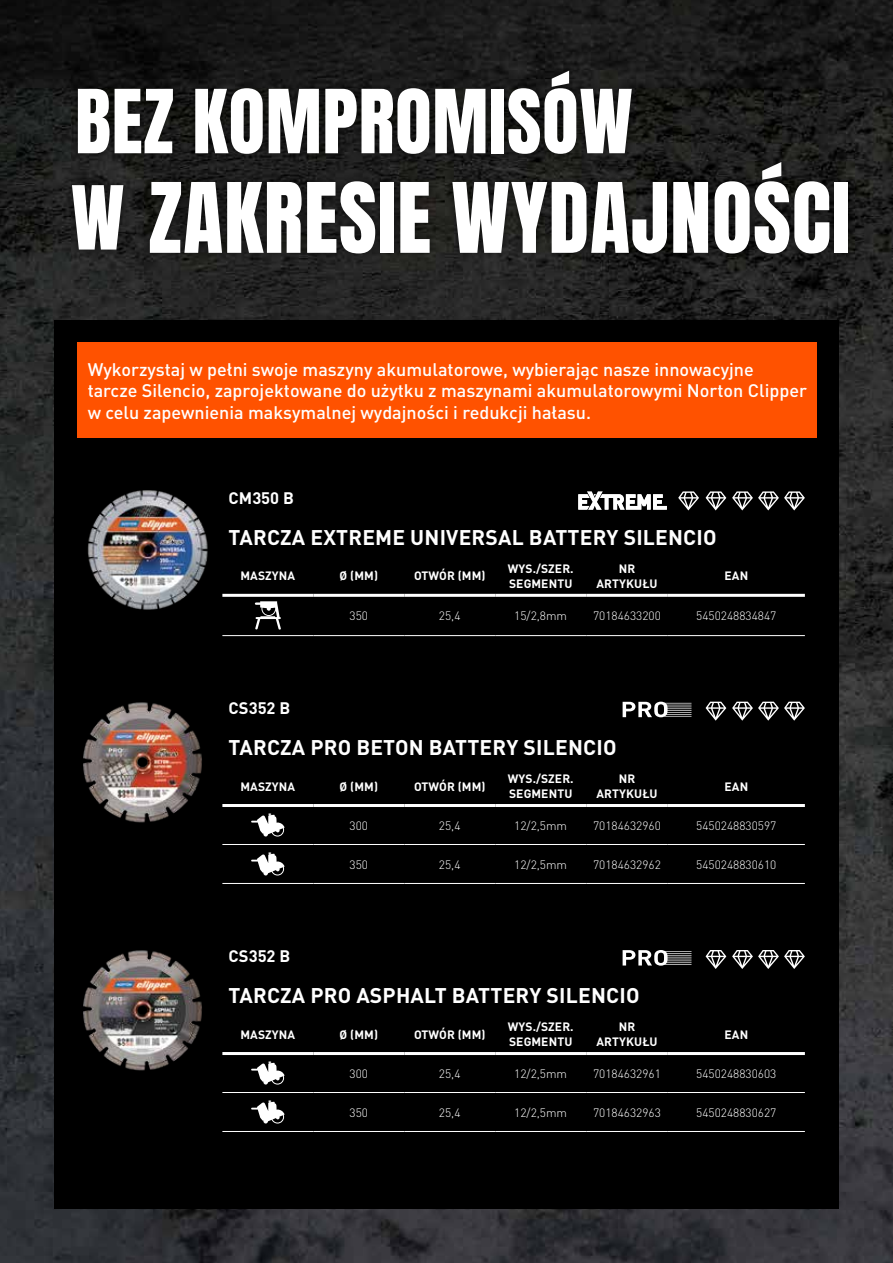
<style>
.page{position:relative;width:893px;height:1263px;background:#fff}
.page>*{position:absolute;margin:0;border:0;box-sizing:border-box;transform-origin:0 0}
.t1{font:82.5px "Anton";letter-spacing:.01em;color:#fff}
.t2{font:75px/96.3px "Anton";letter-spacing:.01em;color:#fff}
.t3{font:700 21px "DIN Pro";letter-spacing:.01em;color:#fff}
.t4{font:500 18px/21.6px "DIN Pro";color:#fff}
.t5{font:700 16.5px "DIN Pro";letter-spacing:.005em;color:#fff}
.t6{font:300 12px "DIN Pro";color:#fff}
.t7{font:700 12px/14.4px "DIN Pro";letter-spacing:.01em;color:#fff}
</style>
<div class="page">
<img style="left:0;top:0;width:893px;height:1263px">
<div style="left:63px;top:62px;width:794px;height:201px;background:#000;opacity:.6"></div>
<div style="left:54px;top:320px;width:785px;height:889px;background:#000"></div>
<div style="left:77px;top:342px;width:739px;height:96px;background:#ff5200"></div>
<img style="left:83px;top:702px;width:119px;height:121px">
<img style="left:83px;top:950px;width:119px;height:121px">
<img style="left:87px;top:490px;width:121px;height:120px">
<hr style="left:222px;top:844px;width:91px;height:1px;background:#fff">
<hr style="left:313px;top:844px;width:91px;height:1px;background:#fff">
<hr style="left:404px;top:844px;width:91px;height:1px;background:#fff">
<hr style="left:495px;top:844px;width:91px;height:1px;background:#fff">
<hr style="left:586px;top:844px;width:82px;height:1px;background:#fff">
<hr style="left:668px;top:844px;width:137px;height:1px;background:#fff">
<hr style="left:222px;top:883px;width:91px;height:1px;background:#fff">
<hr style="left:313px;top:883px;width:91px;height:1px;background:#fff">
<hr style="left:404px;top:883px;width:91px;height:1px;background:#fff">
<hr style="left:495px;top:883px;width:91px;height:1px;background:#fff">
<hr style="left:586px;top:883px;width:82px;height:1px;background:#fff">
<hr style="left:668px;top:883px;width:137px;height:1px;background:#fff">
<hr style="left:222px;top:804px;width:91px;height:3px;background:#fff">
<hr style="left:313px;top:804px;width:91px;height:3px;background:#fff">
<hr style="left:404px;top:804px;width:91px;height:3px;background:#fff">
<hr style="left:495px;top:804px;width:91px;height:3px;background:#fff">
<hr style="left:586px;top:804px;width:82px;height:3px;background:#fff">
<hr style="left:668px;top:804px;width:137px;height:3px;background:#fff">
<svg style="left:251px;top:813px;width:34px;height:23px"></svg>
<svg style="left:251px;top:852px;width:34px;height:23px"></svg>
<hr style="left:222px;top:635px;width:91px;height:1px;background:#fff">
<hr style="left:313px;top:635px;width:91px;height:1px;background:#fff">
<hr style="left:404px;top:635px;width:91px;height:1px;background:#fff">
<hr style="left:495px;top:635px;width:91px;height:1px;background:#fff">
<hr style="left:586px;top:635px;width:82px;height:1px;background:#fff">
<hr style="left:668px;top:635px;width:137px;height:1px;background:#fff">
<hr style="left:222px;top:594px;width:91px;height:3px;background:#fff">
<hr style="left:313px;top:594px;width:91px;height:3px;background:#fff">
<hr style="left:404px;top:594px;width:91px;height:3px;background:#fff">
<hr style="left:495px;top:594px;width:91px;height:3px;background:#fff">
<hr style="left:586px;top:594px;width:82px;height:3px;background:#fff">
<hr style="left:668px;top:594px;width:137px;height:3px;background:#fff">
<svg style="left:255px;top:601px;width:26px;height:29px"></svg>
<hr style="left:222px;top:1092px;width:91px;height:1px;background:#fff">
<hr style="left:313px;top:1092px;width:91px;height:1px;background:#fff">
<hr style="left:404px;top:1092px;width:91px;height:1px;background:#fff">
<hr style="left:495px;top:1092px;width:91px;height:1px;background:#fff">
<hr style="left:586px;top:1092px;width:82px;height:1px;background:#fff">
<hr style="left:668px;top:1092px;width:137px;height:1px;background:#fff">
<hr style="left:222px;top:1131px;width:91px;height:1px;background:#fff">
<hr style="left:313px;top:1131px;width:91px;height:1px;background:#fff">
<hr style="left:404px;top:1131px;width:91px;height:1px;background:#fff">
<hr style="left:495px;top:1131px;width:91px;height:1px;background:#fff">
<hr style="left:586px;top:1131px;width:82px;height:1px;background:#fff">
<hr style="left:668px;top:1131px;width:137px;height:1px;background:#fff">
<hr style="left:222px;top:1052px;width:91px;height:3px;background:#fff">
<hr style="left:313px;top:1052px;width:91px;height:3px;background:#fff">
<hr style="left:404px;top:1052px;width:91px;height:3px;background:#fff">
<hr style="left:495px;top:1052px;width:91px;height:3px;background:#fff">
<hr style="left:586px;top:1052px;width:82px;height:3px;background:#fff">
<hr style="left:668px;top:1052px;width:137px;height:3px;background:#fff">
<svg style="left:251px;top:1061px;width:34px;height:23px"></svg>
<svg style="left:251px;top:1100px;width:34px;height:23px"></svg>
<svg style="left:706px;top:491px;width:20px;height:19px"></svg>
<svg style="left:732px;top:491px;width:73px;height:19px"></svg>
<svg style="left:678px;top:491px;width:21px;height:19px"></svg>
<svg style="left:578px;top:491px;width:89px;height:19px"></svg>
<svg style="left:706px;top:702px;width:20px;height:19px"></svg>
<svg style="left:732px;top:702px;width:73px;height:19px"></svg>
<img style="left:668px;top:703px;width:23px;height:14px">
<svg style="left:623px;top:702px;width:45px;height:15px"></svg>
<svg style="left:706px;top:950px;width:20px;height:19px"></svg>
<svg style="left:732px;top:950px;width:73px;height:19px"></svg>
<img style="left:668px;top:951px;width:23px;height:14px">
<svg style="left:623px;top:950px;width:45px;height:16px"></svg>
<h2 class="t2" style="left:71px;top:79px;width:563px">BEZ KOMPROMISÓW<br>W</h2>
<h1 class="t1" style="left:149px;top:176px;width:703px">ZAKRESIE WYDAJNOŚCI</h1>
<p class="t4" style="left:88px;top:357px;width:721px">Wykorzystaj w pełni swoje maszyny akumulatorowe, wybierając nasze innowacyjne tarcze Silencio, zaprojektowane do użytku z maszynami akumulatorowymi Norton Clipper w celu zapewnienia maksymalnej wydajności i redukcji hałasu.</p>
<p class="t5" style="left:228px;top:487px;width:67px">CM350 B</p>
<p class="t3" style="left:228px;top:523px;width:490px">TARCZA EXTREME UNIVERSAL BATTERY SILENCIO</p>
<p class="t7" style="left:240px;top:568px;width:56px">MASZYNA</p>
<p class="t7" style="left:340px;top:568px;width:40px">Ø (MM)</p>
<p class="t7" style="left:414px;top:568px;width:73px">OTWÓR (MM)</p>
<p class="t7" style="left:508px;top:561px;width:67px">WYS./SZER.<br>SEGMENTU</p>
<p class="t7" style="left:596px;top:561px;width:63px;text-align:center">NR<br>ARTYKUŁU</p>
<p class="t7" style="left:724px;top:568px;width:25px">EAN</p>
<p class="t6" style="left:350px;top:607px;width:20px">350</p>
<p class="t6" style="left:439px;top:607px;width:23px">25,4</p>
<p class="t6" style="left:514px;top:607px;width:54px">15/2,8mm</p>
<p class="t6" style="left:593px;top:607px;width:69px">70184633200</p>
<p class="t6" style="left:696px;top:607px;width:82px">5450248834847</p>
<p class="t5" style="left:228px;top:697px;width:63px">CS352 B</p>
<p class="t3" style="left:228px;top:733px;width:390px">TARCZA PRO BETON BATTERY SILENCIO</p>
<p class="t7" style="left:240px;top:778px;width:56px">MASZYNA</p>
<p class="t7" style="left:340px;top:778px;width:40px">Ø (MM)</p>
<p class="t7" style="left:414px;top:778px;width:73px">OTWÓR (MM)</p>
<p class="t7" style="left:508px;top:771px;width:67px">WYS./SZER.<br>SEGMENTU</p>
<p class="t7" style="left:596px;top:771px;width:63px;text-align:center">NR<br>ARTYKUŁU</p>
<p class="t7" style="left:724px;top:778px;width:25px">EAN</p>
<p class="t6" style="left:350px;top:817px;width:20px">300</p>
<p class="t6" style="left:439px;top:817px;width:23px">25,4</p>
<p class="t6" style="left:514px;top:817px;width:54px">12/2,5mm</p>
<p class="t6" style="left:593px;top:817px;width:69px">70184632960</p>
<p class="t6" style="left:696px;top:817px;width:82px">5450248830597</p>
<p class="t6" style="left:350px;top:856px;width:20px">350</p>
<p class="t6" style="left:439px;top:856px;width:23px">25,4</p>
<p class="t6" style="left:514px;top:856px;width:54px">12/2,5mm</p>
<p class="t6" style="left:593px;top:856px;width:69px">70184632962</p>
<p class="t6" style="left:696px;top:856px;width:82px">5450248830610</p>
<p class="t5" style="left:228px;top:945px;width:63px">CS352 B</p>
<p class="t3" style="left:228px;top:981px;width:413px">TARCZA PRO ASPHALT BATTERY SILENCIO</p>
<p class="t7" style="left:240px;top:1026px;width:56px">MASZYNA</p>
<p class="t7" style="left:340px;top:1026px;width:40px">Ø (MM)</p>
<p class="t7" style="left:414px;top:1026px;width:73px">OTWÓR (MM)</p>
<p class="t7" style="left:508px;top:1019px;width:67px">WYS./SZER.<br>SEGMENTU</p>
<p class="t7" style="left:596px;top:1019px;width:63px;text-align:center">NR<br>ARTYKUŁU</p>
<p class="t7" style="left:724px;top:1026px;width:25px">EAN</p>
<p class="t6" style="left:350px;top:1065px;width:20px">300</p>
<p class="t6" style="left:439px;top:1065px;width:23px">25,4</p>
<p class="t6" style="left:514px;top:1065px;width:54px">12/2,5mm</p>
<p class="t6" style="left:593px;top:1065px;width:69px">70184632961</p>
<p class="t6" style="left:696px;top:1065px;width:82px">5450248830603</p>
<p class="t6" style="left:350px;top:1104px;width:20px">350</p>
<p class="t6" style="left:439px;top:1104px;width:23px">25,4</p>
<p class="t6" style="left:514px;top:1104px;width:54px">12/2,5mm</p>
<p class="t6" style="left:593px;top:1104px;width:69px">70184632963</p>
<p class="t6" style="left:696px;top:1104px;width:82px">5450248830627</p>
</div>
